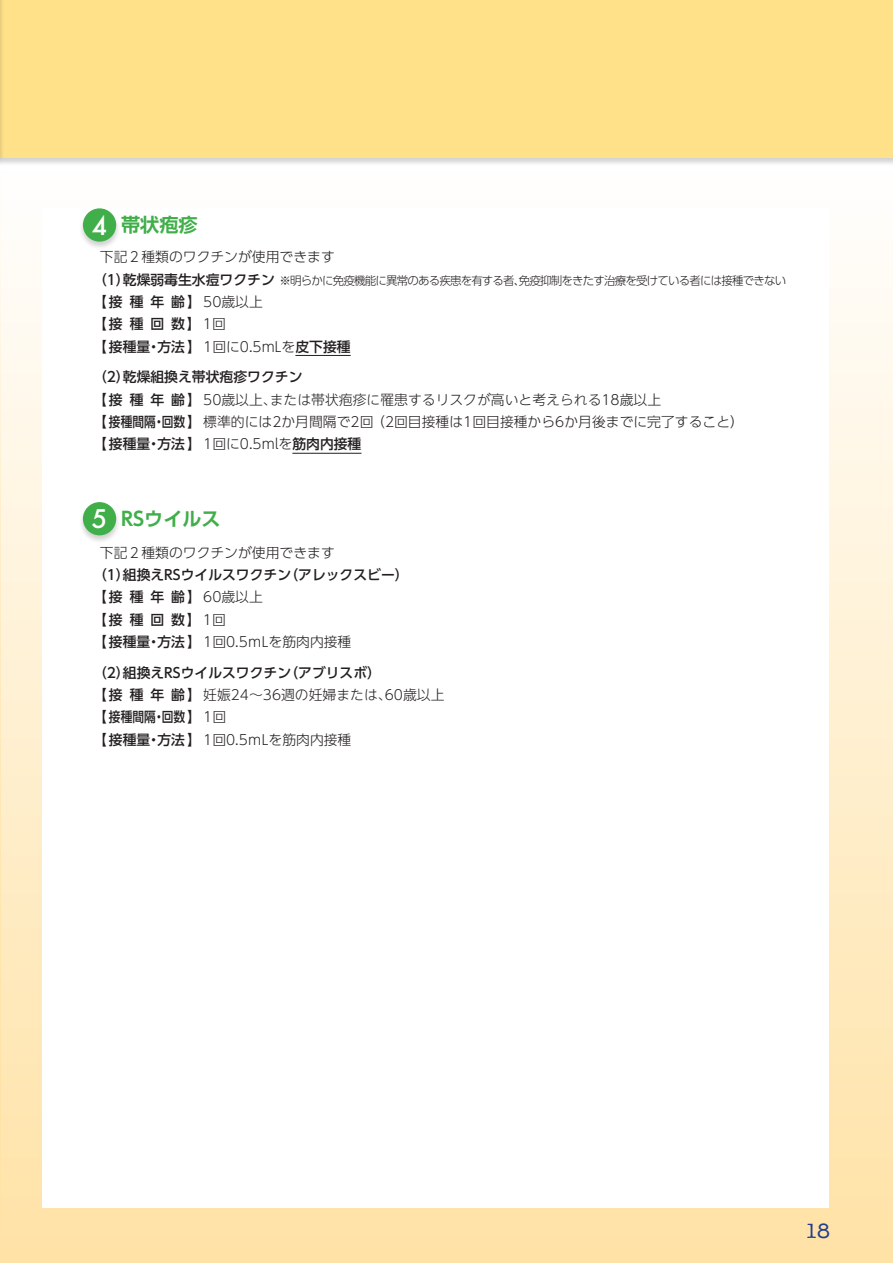
<style>
.page{position:relative;width:893px;height:1263px;background:#fff}
.page>*{position:absolute;margin:0;border:0;box-sizing:border-box;transform-origin:0 0}
.t1{font:21.3px "American Typewriter";color:#253f8e}
.t2{font:700 19.2px "UD Shin Go Pro De";color:#40ae49}
.t3{font:300 13.8px/22.4px "UD Shin Go Pro";color:#231f20}
.t4{font:300 13.8px/22.4px "UD Shin Go NT Pro";color:#231f20}
.t5{font:500 13.8px/22.4px "UD Shin Go Pro";color:#231f20}
.t6{font:500 13.8px "UD Shin Go NT Pro";letter-spacing:.5em;color:#231f20}
.t7{font:300 11.7px "UD Shin Go Pro";letter-spacing:-.07em;color:#231f20}
.s1{font-family:"Futura";font-weight:500;font-size:25.05px;color:#fff}
.s2{font-weight:500;font-size:13.8px}
.s3{font-family:"UD Shin Go NT Pro";font-weight:500}
.s4{font-family:"UD Shin Go Pro";font-weight:300}
.s5{font-weight:500}
.s6{font-family:"UD Shin Go Pro"}
.s7{font-weight:300}
.s8{font-family:"UD Shin Go NT Pro"}
</style>
<div class="page">
<hr style="left:0;top:170px;width:1px;height:1093px;background:#ffe2a5">
<div style="left:1px;top:170px;width:892px;height:1093px;background:linear-gradient(to bottom,#fffefe,#ffe2a5)"></div>
<div style="left:0;top:0;width:893px;height:166px;background:#231f20;opacity:.2"></div>
<div style="left:0;top:0;width:893px;height:157px;background:#ffe189"></div>
<hr style="left:0;top:0;width:4px;height:166px;background:#231f20;opacity:.2">
<hr style="left:0;top:0;width:1px;height:157px;background:#ffe189">
<div style="left:43px;top:208px;width:786px;height:1000px;background:#fff"></div>
<div style="left:78px;top:208px;width:43px;height:43px;background:#231f20;opacity:.2"></div>
<div style="left:83px;top:208px;width:33px;height:34px;background:#40ae49;border-radius:50%"></div>
<hr style="left:295px;top:355px;width:56px;height:1px;background:#231f20">
<hr style="left:292px;top:453px;width:69px;height:1px;background:#231f20">
<div style="left:78px;top:502px;width:43px;height:42px;background:#231f20;opacity:.2"></div>
<div style="left:83px;top:502px;width:33px;height:33px;background:#40ae49;border-radius:50%"></div>
<h2 class="t2" style="left:92px;top:209px;width:107px"><span class="s1">4</span> 帯状疱疹</h2>
<p class="t3" style="left:100px;top:245px;width:236px">下記２種類のワクチンが使用できます</p>
<p class="t7" style="left:93px;top:271px;width:695px"><span class="s2">（1）乾燥弱毒生水痘ワクチン</span> ※明らかに免疫機能に異常のある疾患を有する者、免疫抑制をきたす治療を受けている者には接種できない</p>
<p class="t3" style="left:93px;top:290px;width:171px">【<span class="s3">接種年齢】</span> 50歳以上</p>
<p class="t6" style="left:93px;top:313px;width:134px">【接種回数】 <span class="s4">1回</span></p>
<p class="t3" style="left:93px;top:335px;width:259px"><span class="s3">【接種量・方法】</span> 1回に0.5mLを<span class="s5">皮下接種</span></p>
<p class="t5" style="left:93px;top:366px;width:211px">（2）乾燥組換え帯状疱疹ワクチン</p>
<p class="t4" style="left:93px;top:388px;width:570px"><span class="s6">【</span><span class="s5">接種年齢】</span> 50歳以上、または帯状疱疹に罹患するリスクが高いと考えられる18歳以上</p>
<p class="t3" style="left:93px;top:410px;width:652px"><span class="s3">【接種間隔・回数】</span> 標準的には2か月間隔で2回（2回目接種は1回目接種から6か月後までに完了すること）<span class="s3">【接種量・方法】</span> 1回に0.5mlを<span class="s5">筋肉内接種</span></p>
<h2 class="t2" style="left:92px;top:503px;width:130px"><span class="s1">5</span> RSウイルス</h2>
<p class="t3" style="left:100px;top:541px;width:236px">下記２種類のワクチンが使用できます</p>
<p class="t5" style="left:93px;top:563px;width:317px">（1）組換えRSウイルスワクチン（アレックスビー）<span class="s7">【</span><span class="s8">接種年齢】</span> <span class="s7">60歳以上</span></p>
<p class="t6" style="left:93px;top:608px;width:134px">【接種回数】 <span class="s4">1回</span></p>
<p class="t3" style="left:93px;top:630px;width:260px"><span class="s3">【接種量・方法】</span> 1回0.5ｍLを筋肉内接種</p>
<p class="t5" style="left:93px;top:661px;width:290px">（2）組換えRSウイルスワクチン（アブリスボ）</p>
<p class="t4" style="left:93px;top:683px;width:353px"><span class="s6">【</span><span class="s5">接種年齢】</span> 妊娠24～36週の妊婦または、60歳以上<span class="s5">【接種間隔・回数】</span> <span class="s6">1回</span></p>
<p class="t3" style="left:93px;top:728px;width:260px"><span class="s3">【接種量・方法】</span> 1回0.5ｍLを筋肉内接種</p>
<h1 class="t1" style="left:805px;top:1215px;width:27px">18</h1>
</div>
